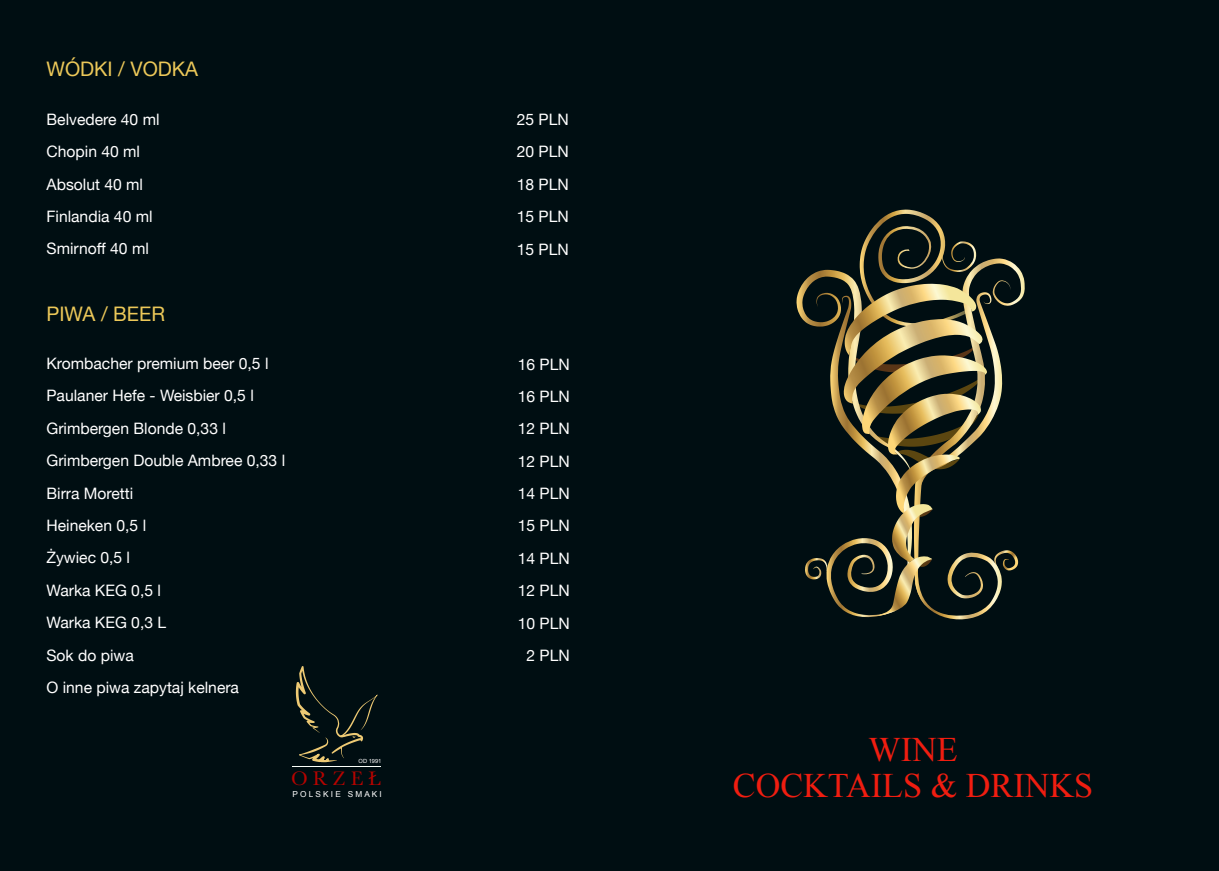
<style>
.page{position:relative;width:1219px;height:871px;background:#fff}
.page>*{position:absolute;margin:0;border:0;box-sizing:border-box;transform-origin:0 0}
.t1{font:34.3px/35.8px "Times New Roman";color:#f01d10;text-align:center}
.t2{font:20.3px "Baskerville";letter-spacing:.25em;color:#b50300}
.t3{font:20px "Helvetica Neue";color:#ecc859}
.t4{font:15.7px/32.4px "Helvetica Neue";color:#fff}
.t5{font:8.2px "Arial";letter-spacing:.28em;color:#fff}
.t6{font:5.7px "Arial";color:#fff}
</style>
<div class="page">
<div style="left:0;top:0;width:1219px;height:870px;background:#000e12"></div>
<svg style="left:796px;top:209px;width:229px;height:411px"></svg>
<hr style="left:292px;top:765px;width:89px;height:1px;background:#fafffa">
<svg style="left:296px;top:666px;width:82px;height:96px"></svg>
<p class="t3" style="left:47px;top:57px;width:153px">WÓDKI / VODKA</p>
<p class="t4" style="left:47px;top:103px;width:115px">Belvedere 40 ml<br>Chopin 40 ml<br>Absolut 40 ml<br>Finlandia 40 ml<br>Smirnoff 40 ml</p>
<p class="t3" style="left:46px;top:301px;width:120px">PIWA / BEER</p>
<p class="t4" style="left:46px;top:347px;width:240px">Krombacher premium beer 0,5 l<br>Paulaner Hefe - Weisbier 0,5 l<br>Grimbergen Blonde 0,33 l<br>Grimbergen Double Ambree 0,33 l<br>Birra Moretti<br>Heineken 0,5 l<br>Żywiec 0,5 l<br>Warka KEG 0,5 l<br>Warka KEG 0,3 L<br>Sok do piwa<br>O inne piwa zapytaj kelnera</p>
<p class="t6" style="left:359px;top:758px;width:24px">OD 1991</p>
<p class="t2" style="left:291px;top:767px;width:91px">ORZEŁ</p>
<p class="t5" style="left:292px;top:790px;width:91px">POLSKIE SMAKI</p>
<p class="t4" style="left:517px;top:103px;width:54px;text-align:justify">25 PLN 20 PLN 18 PLN 15 PLN 15 PLN</p>
<p class="t4" style="left:518px;top:347px;width:54px;text-align:center">16 PLN<br>16 PLN<br>12 PLN<br>12 PLN<br>14 PLN<br>15 PLN<br>14 PLN<br>12 PLN<br>10 PLN<br>2 PLN</p>
<h1 class="t1" style="left:733px;top:734px;width:362px">WINE<br>COCKTAILS &amp; DRINKS</h1>
</div>
